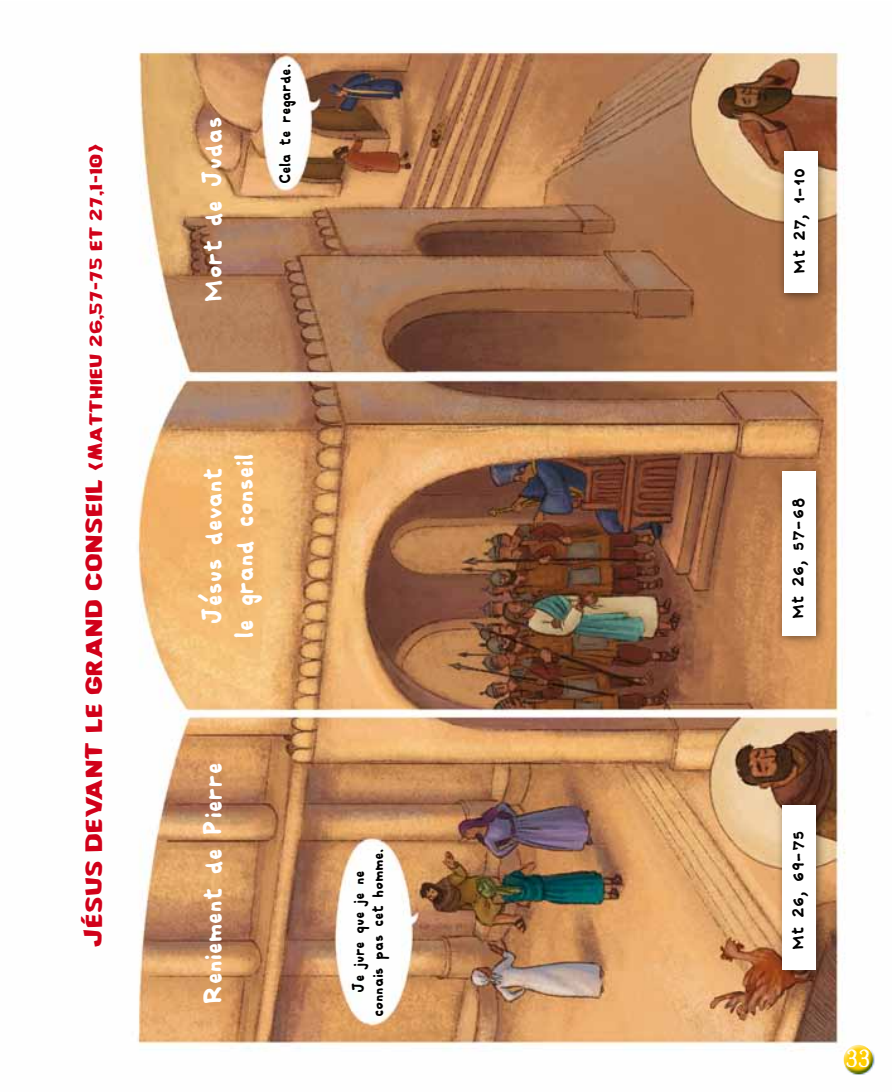
<style>
.page{position:relative;width:893px;height:1092px;background:#fff}
.page>*{position:absolute;margin:0;border:0;box-sizing:border-box;transform-origin:0 0}
.t1{font:26.25px/31.5px "Comiquita Sans";color:#fff;text-align:center}
.t2{font:26.25px "maenan 2";color:#fff}
.t3{font:21px "Bronic Expanded";color:#d10019}
.t4{font:16.8px "Comiquita Sans";color:#000}
.t5{font:15.75px/18.9px "Comiquita Sans";color:#000;text-align:center}
.s1{font-size:28px}
</style>
<div class="page">
<img style="left:137px;top:44px;width:738px;height:1021px">
<div style="left:841px;top:1042px;width:33px;height:27px;background:#fff;opacity:.75"></div>
<div style="left:841px;top:1049px;width:33px;height:27px;background:#004494;opacity:.75"></div>
<div style="left:775px;top:796px;width:52px;height:184px;background:#000;opacity:.5"></div>
<div style="left:783px;top:804px;width:33px;height:165px;background:#fff"></div>
<div style="left:775px;top:463px;width:52px;height:184px;background:#000;opacity:.5"></div>
<div style="left:783px;top:470px;width:33px;height:165px;background:#fff"></div>
<div style="left:776px;top:143px;width:52px;height:161px;background:#000;opacity:.5"></div>
<div style="left:784px;top:151px;width:33px;height:142px;background:#fff"></div>
<p class="t3" style="left:84px;top:947px;width:805px;rotate:-90deg"><span class="s1">Jésus devant le grand conseil</span> (Matthieu 26,57-75 et 27,1-10)</p>
<p class="t1" style="left:194px;top:301px;width:187px;rotate:-90deg">Mort de Judas</p>
<p class="t5" style="left:274px;top:183px;width:123px;rotate:-90deg">Cela te regarde.</p>
<p class="t1" style="left:194px;top:637px;width:187px;rotate:-90deg">Jésus devant<br>le grand conseil</p>
<p class="t1" style="left:194px;top:1002px;width:243px;rotate:-90deg">Reniement de Pierre</p>
<p class="t5" style="left:348px;top:1015px;width:171px;rotate:-90deg">Je jure que je ne connais pas cet homme.</p>
<p class="t4" style="left:783px;top:272px;width:107px;rotate:-90deg">Mt 27, 1-10</p>
<p class="t4" style="left:782px;top:618px;width:123px;rotate:-90deg">Mt 26, 57-68</p>
<p class="t4" style="left:782px;top:949px;width:122px;rotate:-90deg">Mt 26, 69-75</p>
<p class="t2" style="left:846px;top:1046px;width:26px">33</p>
</div>
